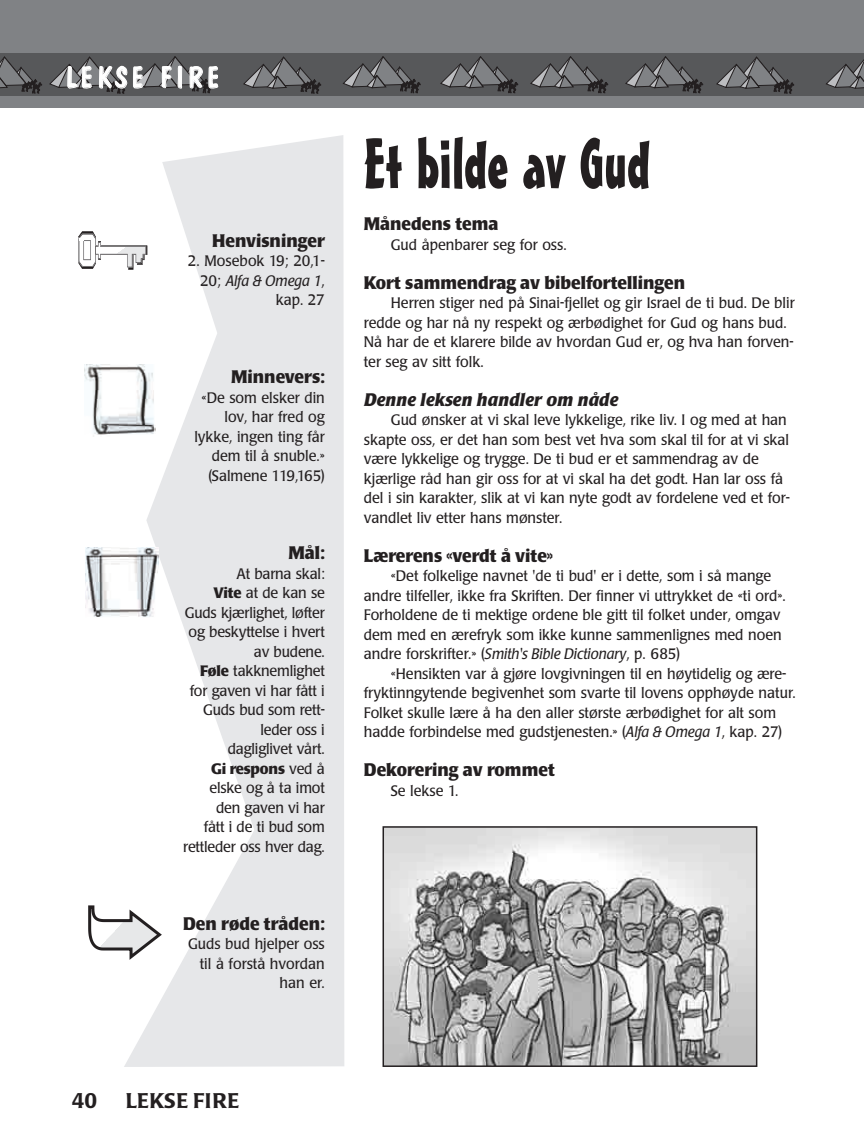
<style>
.page{position:relative;width:864px;height:1148px;background:#fff}
.page>*{position:absolute;margin:0;border:0;box-sizing:border-box;transform-origin:0 0}
.t1{font:69px "Mister Earl BT";color:#231f20}
.t2{font:30px "Dom Casual";letter-spacing:.095em;color:#fff}
.t3{font:500 21px "Poppl Laudatio";letter-spacing:.02em;color:#231f20}
.t4{font:700 18px "Poppl Laudatio";color:#231f20;scale:.95 1}
.t5{font:italic 700 18px "Poppl Laudatio";color:#231f20}
.t6{font:15px/19.5px "Poppl Laudatio";color:#231f20;scale:.95 1}
.s1{font-style:italic}
.s2{font-weight:700}
</style>
<div class="page">
<div style="left:0;top:0;width:864px;height:107px;background:#808285"></div>
<div style="left:0;top:53px;width:864px;height:43px;background:#57585a"></div>
<svg style="left:0;top:57px;width:42px;height:36px"></svg>
<svg style="left:50px;top:57px;width:77px;height:36px"></svg>
<svg style="left:135px;top:57px;width:77px;height:36px"></svg>
<svg style="left:244px;top:57px;width:77px;height:36px"></svg>
<svg style="left:343px;top:57px;width:77px;height:36px"></svg>
<svg style="left:441px;top:57px;width:77px;height:36px"></svg>
<svg style="left:531px;top:57px;width:77px;height:36px"></svg>
<svg style="left:626px;top:57px;width:77px;height:36px"></svg>
<svg style="left:717px;top:57px;width:77px;height:36px"></svg>
<svg style="left:826px;top:59px;width:38px;height:29px"></svg>
<img style="left:386px;top:829px;width:368px;height:234px">
<div style="left:383px;top:826px;width:374px;height:240px;border:2px solid #231f20"></div>
<svg style="left:125px;top:135px;width:219px;height:931px;fill:#e6e7e9"></svg>
<svg style="left:79px;top:231px;width:68px;height:39px"></svg>
<img style="left:85px;top:364px;width:71px;height:72px">
<img style="left:85px;top:547px;width:73px;height:70px">
<svg style="left:88px;top:905px;width:74px;height:54px"></svg>
<h2 class="t2" style="left:65px;top:65px;width:156px">LEKSE FIRE</h2>
<p class="t4" style="left:212px;top:233px;width:120px">Henvisninger</p>
<p class="t6" style="left:188px;top:253px;width:146px;text-align:right">2. Mosebok 19; 20,1-<br>20; <span class="s1">Alfa &amp; Omega 1</span>, kap. 27</p>
<p class="t4" style="left:231px;top:370px;width:100px">Minnevers:</p>
<p class="t6" style="left:194px;top:389px;width:139px;text-align:right">«De som elsker din lov, har fred og lykke, ingen ting får dem til å snuble.» (Salmene 119,165)</p>
<p class="t4" style="left:289px;top:545px;width:40px">Mål:</p>
<p class="t6" style="left:183px;top:565px;width:151px;text-align:right">At barna skal:<br><span class="s2">Vite</span> at de kan se<br>Guds kjærlighet, løfter og beskyttelse i hvert av budene.<br><span class="s2">Føle</span> takknemlighet for gaven vi har fått i<br>Guds bud som rett&shy;leder oss i<br>dagliglivet vårt.<br><span class="s2">Gi respons</span> ved å elske og å ta imot den gaven vi har<br>fått i de ti bud som rettleder oss hver dag.</p>
<p class="t4" style="left:183px;top:916px;width:151px">Den røde tråden:</p>
<p class="t6" style="left:188px;top:935px;width:146px;text-align:right">Guds bud hjelper oss til å forstå hvordan han er.</p>
<h1 class="t1" style="left:364px;top:138px;width:288px">Et bilde av Gud</h1>
<p class="t4" style="left:364px;top:216px;width:143px">Månedens tema</p>
<p class="t6" style="left:391px;top:236px;width:187px">Gud åpenbarer seg for oss.</p>
<p class="t4" style="left:364px;top:275px;width:340px">Kort sammendrag av bibelfortellingen</p>
<p class="t6" style="left:364px;top:295px;width:455px;text-indent:27px">Herren stiger ned på Sinai-fjellet og gir Israel de ti bud. De blir redde og har nå ny respekt og ærbødighet for Gud og hans bud.<br>Nå har de et klarere bilde av hvordan Gud er, og hva han forven&shy;ter seg av sitt folk.</p>
<p class="t5" style="left:364px;top:392px;width:256px">Denne leksen handler om nåde</p>
<p class="t6" style="left:364px;top:412px;width:450px;text-indent:27px">Gud ønsker at vi skal leve lykkelige, rike liv. I og med at han skapte oss, er det han som best vet hva som skal til for at vi skal være lykkelige og trygge. De ti bud er et sammendrag av de kjærlige råd han gir oss for at vi skal ha det godt. Han lar oss få del i sin karakter, slik at vi kan nyte godt av fordelene ved et for&shy;vandlet liv etter hans mønster.</p>
<p class="t4" style="left:364px;top:548px;width:201px">Lærerens «verdt å vite»</p>
<p class="t6" style="left:364px;top:568px;width:446px;text-indent:27px">«Det folkelige navnet 'de ti bud' er i dette, som i så mange andre tilfeller, ikke fra Skriften. Der finner vi uttrykket de «ti ord».<br>Forholdene de ti mektige ordene ble gitt til folket under, omgav dem med en ærefryk som ikke kunne sammenlignes med noen andre forskrifter.» (<span class="s1">Smith's Bible Dictionary</span>, p. 685)</p>
<p class="t6" style="left:364px;top:665px;width:456px;text-indent:27px">«Hensikten var å gjøre lovgivningen til en høytidelig og ære&shy;fryktinngytende begivenhet som svarte til lovens opphøyde natur.<br>Folket skulle lære å ha den aller største ærbødighet for alt som hadde forbindelse med gudstjenesten.» (<span class="s1">Alfa &amp; Omega 1</span>, kap. 27)</p>
<p class="t4" style="left:364px;top:762px;width:202px">Dekorering av rommet</p>
<p class="t6" style="left:391px;top:782px;width:73px">Se lekse 1.</p>
<h3 class="t3" style="left:72px;top:1091px;width:27px">40</h3>
<h3 class="t3" style="left:126px;top:1091px;width:115px">LEKSE FIRE</h3>
</div>
